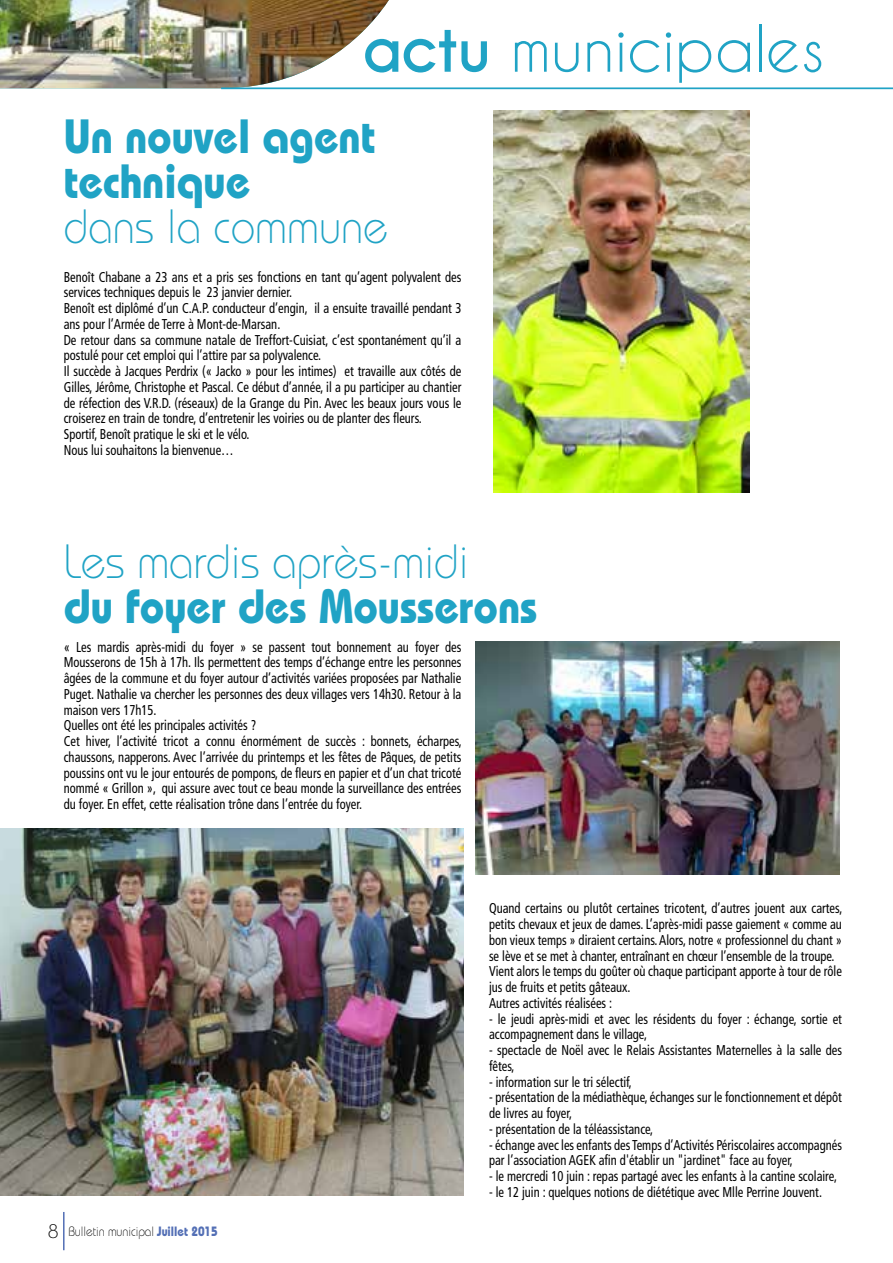
<style>
.page{position:relative;width:893px;height:1263px;background:#fff}
.page>*{position:absolute;margin:0;border:0;box-sizing:border-box;transform-origin:0 0}
.t1{font:60.45px "Caviar Dreams";color:#20a3c5}
.t2{font:700 48px/45px "Bauhaus Std";color:#20a3c5;scale:.92 1}
.t3{font:300 48px "Bauhaus Std";color:#20a3c5;scale:.92 1}
.t4{font:condensed 14.25px/15.8px "Frutiger LT Std";color:#000;scale:.88 1}
.t5{font:300 13.5px "Bauhaus Std";color:#000;scale:.88 1}
.s1{font-weight:700}
.s2{font-size:19.5px}
.s3{font-weight:700;color:#536fb5}
</style>
<div class="page">
<img style="left:0;top:0;width:389px;height:88px">
<hr style="left:63px;top:1212px;width:2px;height:38px;background:#536fb5">
<hr style="left:221px;top:87px;width:672px;height:2px;background:#20a3c5">
<img style="left:493px;top:111px;width:256px;height:382px">
<img style="left:475px;top:641px;width:365px;height:233px">
<img style="left:0;top:828px;width:464px;height:367px">
<h1 class="t1" style="left:361px;top:13px;width:464px"><span class="s1">actu</span> municipales</h1>
<h2 class="t2" style="left:64px;top:112px;width:340px">Un nouvel agent technique</h2>
<h2 class="t3" style="left:64px;top:198px;width:354px">dans la commune</h2>
<p class="t4" style="left:64px;top:269px;width:453px">Benoît Chabane a 23 ans et a pris ses fonctions en tant qu’agent polyvalent des services techniques depuis le 23 janvier dernier.<br>Benoît est diplômé d’un C.A.P. conducteur d’engin, il a ensuite travaillé pendant 3 ans pour l’Armée de Terre à Mont-de-Marsan.<br>De retour dans sa commune natale de Treffort-Cuisiat, c’est spontanément qu’il a postulé pour cet emploi qui l’attire par sa polyvalence.<br>Il succède à Jacques Perdrix (« Jacko » pour les intimes) et travaille aux côtés de Gilles, Jérôme, Christophe et Pascal. Ce début d’année, il a pu participer au chantier de réfection des V.R.D. (réseaux) de la Grange du Pin. Avec les beaux jours vous le croiserez en train de tondre, d’entretenir les voiries ou de planter des fleurs.<br>Sportif, Benoît pratique le ski et le vélo.<br>Nous lui souhaitons la bienvenue…</p>
<h2 class="t3" style="left:64px;top:533px;width:442px">Les mardis après-midi</h2>
<h2 class="t2" style="left:64px;top:583px;width:516px">du foyer des Mousserons</h2>
<p class="t4" style="left:64px;top:639px;width:454px">« Les mardis après-midi du foyer » se passent tout bonnement au foyer des Mousserons de 15h à 17h. Ils permettent des temps d’échange entre les personnes âgées de la commune et du foyer autour d’activités variées proposées par Nathalie Puget. Nathalie va chercher les personnes des deux villages vers 14h30. Retour à la maison vers 17h15.<br>Quelles ont été les principales activités ?<br>Cet hiver, l’activité tricot a connu énormément de succès : bonnets, écharpes, chaussons, napperons. Avec l’arrivée du printemps et les fêtes de Pâques, de petits poussins ont vu le jour entourés de pompons, de fleurs en papier et d’un chat tricoté nommé « Grillon », qui assure avec tout ce beau monde la surveillance des entrées du foyer. En effet, cette réalisation trône dans l’entrée du foyer.</p>
<p class="t5" style="left:48px;top:1224px;width:195px"><span class="s2">8</span> Bulletin municipal <span class="s3">Juillet 2015</span></p>
<p class="t4" style="left:489px;top:900px;width:403px">Quand certains ou plutôt certaines tricotent, d’autres jouent aux cartes, petits chevaux et jeux de dames. L’après-midi passe gaiement « comme au bon vieux temps » diraient certains. Alors, notre « professionnel du chant » se lève et se met à chanter, entraînant en chœur l’ensemble de la troupe.<br>Vient alors le temps du goûter où chaque participant apporte à tour de rôle jus de fruits et petits gâteaux.<br>Autres activités réalisées :</p>
<p class="t4" style="left:489px;top:1011px;width:403px">- le jeudi après-midi et avec les résidents du foyer : échange, sortie et accompagnement dans le village,</p>
<p class="t4" style="left:489px;top:1042px;width:403px">- spectacle de Noël avec le Relais Assistantes Maternelles à la salle des fêtes,</p>
<p class="t4" style="left:489px;top:1074px;width:164px">- information sur le tri sélectif,</p>
<p class="t4" style="left:489px;top:1089px;width:403px">- présentation de la médiathèque, échanges sur le fonctionnement et dépôt de livres au foyer,</p>
<p class="t4" style="left:489px;top:1121px;width:188px">- présentation de la téléassistance,</p>
<p class="t4" style="left:489px;top:1137px;width:403px">- échange avec les enfants des Temps d’Activités Périscolaires accompagnés par l’association AGEK afin d'établir un "jardinet" face au foyer,</p>
<p class="t4" style="left:489px;top:1168px;width:397px">- le mercredi 10 juin : repas partagé avec les enfants à la cantine scolaire,</p>
<p class="t4" style="left:489px;top:1184px;width:380px">- le 12 juin : quelques notions de diététique avec Mlle Perrine Jouvent.</p>
</div>
